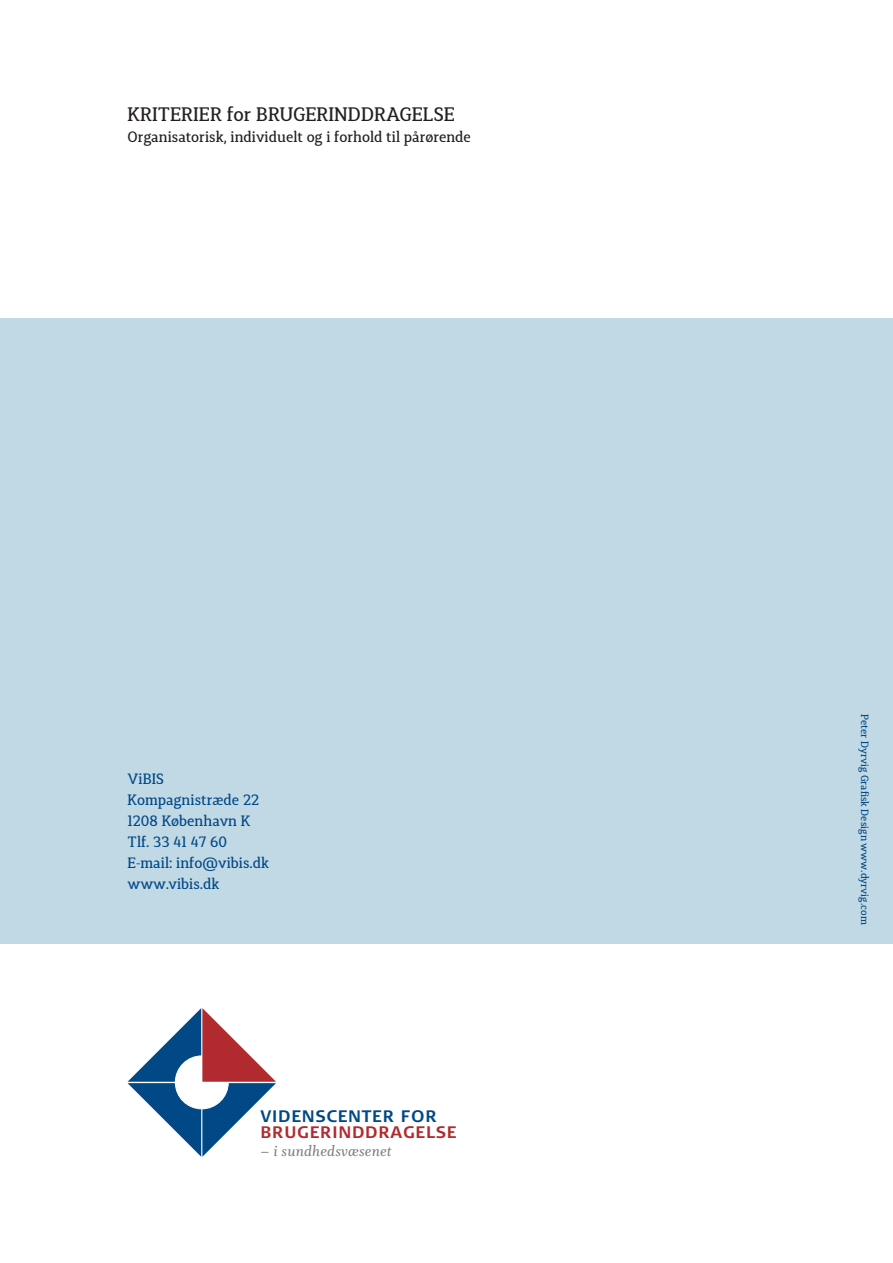
<style>
.page{position:relative;width:893px;height:1263px;background:#fff}
.page>*{position:absolute;margin:0;border:0;box-sizing:border-box;transform-origin:0 0}
.t1{font:500 19.5px "Synerga Pro";color:#231f20}
.t2{font:700 16.65px "Signa Normal";letter-spacing:.04em;color:#b02a2f}
.t3{font:16.65px "Whitman Semibold Italic Os F";letter-spacing:.01em;color:#808285}
.t4{font:700 16.65px "Signa Normal";letter-spacing:.04em;color:#014887}
.t5{font:500 15px/21px "Synerga Pro";color:#014887}
.t6{font:500 15px "Synerga Pro";color:#231f20}
.t7{font:500 10.5px "Synerga Pro";color:#014887}
</style>
<div class="page">
<div style="left:0;top:319px;width:893px;height:625px;background:#c1d9e5"></div>
<svg style="left:128px;top:1008px;width:148px;height:149px"></svg>
<h1 class="t1" style="left:128px;top:102px;width:329px">KRITERIER for BRUGERINDDRAGELSE</h1>
<p class="t6" style="left:128px;top:127px;width:345px">Organisatorisk, individuelt og i forhold til pårørende</p>
<p class="t5" style="left:128px;top:768px;width:143px">ViBIS<br>Kompagnistræde 22<br>1208 København K<br>Tlf. 33 41 47 60<br>E-mail: info@vibis.dk www.vibis.dk</p>
<p class="t4" style="left:261px;top:1106px;width:178px">VIDENSCENTER FOR</p>
<p class="t2" style="left:261px;top:1123px;width:197px">BRUGERINDDRAGELSE</p>
<p class="t3" style="left:261px;top:1142px;width:133px">– i sundhedsvæsenet</p>
<p class="t7" style="left:871px;top:714px;width:212px;rotate:90deg">Peter Dyrvig Grafisk Design www.dyrvig.com</p>
</div>
